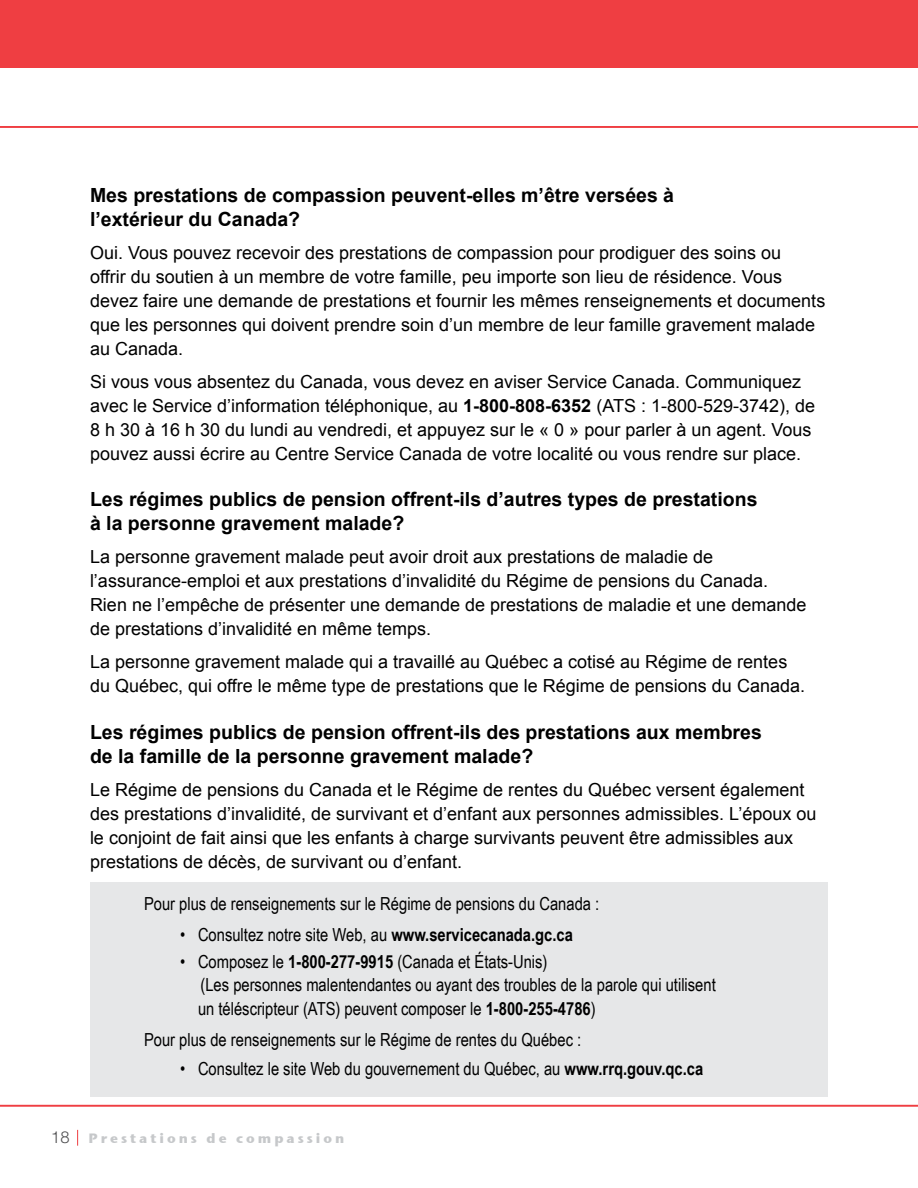
<style>
.page{position:relative;width:918px;height:1188px;background:#fff}
.page>*{position:absolute;margin:0;border:0;box-sizing:border-box;transform-origin:0 0}
.t1{font:700 19.5px/24px "Arial";color:#000}
.t2{font:18px/24px "Arial";color:#000}
.t3{font:18px/23.2px "Arial Narrow";color:#000}
.t4{font:700 13.5px "Stone Sans ITC";letter-spacing:.22em;color:#c6c8ca}
.s1{font-weight:700}
.s2{font-family:"Helvetica Neue";font-weight:300;font-size:16.5px;color:#4d4d4f}
</style>
<div class="page">
<hr style="left:0;top:1105px;width:918px;height:2px;background:#ef3e42">
<hr style="left:0;top:126px;width:918px;height:2px;background:#ef3e42">
<svg style="left:77px;top:1130px;width:1px;height:16px"></svg>
<div style="left:0;top:0;width:918px;height:68px;background:#ef3e42"></div>
<div style="left:90px;top:882px;width:738px;height:214px;background:#e6e7e8"></div>
<p class="t1" style="left:90px;top:183px;width:586px">Mes prestations de compassion peuvent-elles m’être versées à l’extérieur du Canada?</p>
<p class="t2" style="left:90px;top:240px;width:737px">Oui. Vous pouvez recevoir des prestations de compassion pour prodiguer des soins ou<br>offrir du soutien à un membre de votre famille, peu importe son lieu de résidence. Vous devez faire une demande de prestations et fournir les mêmes renseignements et documents que les personnes qui doivent prendre soin d’un membre de leur famille gravement malade au Canada.</p>
<p class="t2" style="left:90px;top:369px;width:727px">Si vous vous absentez du Canada, vous devez en aviser Service Canada. Communiquez avec le Service d’information téléphonique, au <span class="s1">1-800-808-6352</span> (ATS : 1-800-529-3742), de 8 h 30 à 16 h 30 du lundi au vendredi, et appuyez sur le « 0 » pour parler à un agent. Vous pouvez aussi écrire au Centre Service Canada de votre localité ou vous rendre sur place.</p>
<p class="t1" style="left:90px;top:487px;width:669px">Les régimes publics de pension offrent-ils d’autres types de prestations à la personne gravement malade?</p>
<p class="t2" style="left:90px;top:545px;width:718px">La personne gravement malade peut avoir droit aux prestations de maladie de l’assurance-emploi et aux prestations d’invalidité du Régime de pensions du Canada.<br>Rien ne l’empêche de présenter une demande de prestations de maladie et une demande de prestations d’invalidité en même temps.</p>
<p class="t2" style="left:90px;top:650px;width:717px">La personne gravement malade qui a travaillé au Québec a cotisé au Régime de rentes du Québec, qui offre le même type de prestations que le Régime de pensions du Canada.</p>
<p class="t1" style="left:90px;top:720px;width:673px">Les régimes publics de pension offrent-ils des prestations aux membres de la famille de la personne gravement malade?</p>
<p class="t2" style="left:90px;top:777px;width:728px">Le Régime de pensions du Canada et le Régime de rentes du Québec versent également des prestations d’invalidité, de survivant et d’enfant aux personnes admissibles. L’époux ou le conjoint de fait ainsi que les enfants à charge survivants peuvent être admissibles aux prestations de décès, de survivant ou d’enfant.</p>
<p class="t3" style="left:144px;top:892px;width:457px">Pour plus de renseignements sur le Régime de pensions du Canada :</p>
<p class="t3" style="left:180px;top:923px;width:395px">• Consultez notre site Web, au <span class="s1">www.servicecanada.gc.ca</span></p>
<p class="t3" style="left:198px;top:950px;width:519px;text-indent:-18px">• Composez le <span class="s1">1-800-277-9915</span> (Canada et États-Unis)<br>(Les personnes malentendantes ou ayant des troubles de la parole qui utilisent un téléscripteur (ATS) peuvent composer le <span class="s1">1-800-255-4786</span>)</p>
<p class="t3" style="left:144px;top:1028px;width:439px">Pour plus de renseignements sur le Régime de rentes du Québec :</p>
<p class="t3" style="left:180px;top:1057px;width:525px">• Consultez le site Web du gouvernement du Québec, au <span class="s1">www.rrq.gouv.qc.ca</span></p>
<p class="t4" style="left:51px;top:1127px;width:295px"><span class="s2">18</span> Prestations de compassion</p>
</div>
